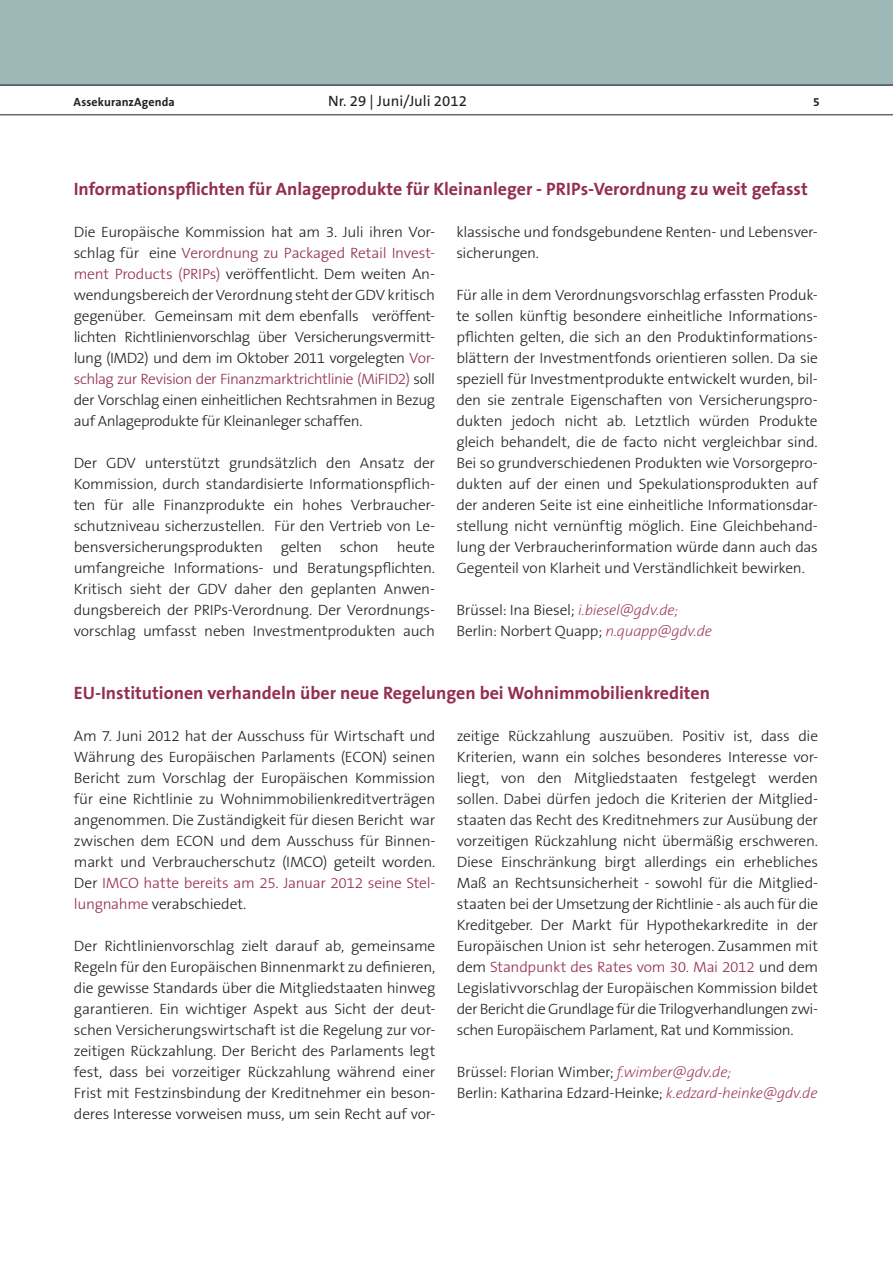
<style>
.page{position:relative;width:893px;height:1263px;background:#fff}
.page>*{position:absolute;margin:0;border:0;box-sizing:border-box;transform-origin:0 0}
.t1{font:700 18px "The Sans B7";color:#942d53}
.t2{font:300 15px/21px "The Sans B3";letter-spacing:-.02em;color:#231f20;text-align:justify}
.t3{font:15px "The Sans B5 Plain";color:#231f20}
.t4{font:700 12px "The Sans B7";letter-spacing:.01em;color:#231f20}
.s1{color:#942d53}
.s2{font-family:"The Sans B2";font-weight:200;font-style:italic;color:#942d53}
</style>
<div class="page">
<div style="left:0;top:0;width:893px;height:85px;background:#9db8b7"></div>
<hr style="left:0;top:85px;width:893px;height:1px;background:#231f20">
<hr style="left:0;top:114px;width:893px;height:1px;background:#231f20">
<p class="t4" style="left:74px;top:95px;width:103px">AssekuranzAgenda</p>
<p class="t3" style="left:328px;top:93px;width:140px">Nr. 29 | Juni/Juli 2012</p>
<p class="t4" style="left:813px;top:95px;width:8px">5</p>
<p class="t1" style="left:74px;top:179px;width:736px">Informationspflichten für Anlageprodukte für Kleinanleger - PRIPs-Verordnung zu weit gefasst</p>
<p class="t2" style="left:74px;top:222px;width:363px">Die Europäische Kommission hat am 3. Juli ihren Vor&shy;schlag für eine <span class="s1">Verordnung zu Packaged Retail Invest&shy;ment Products (PRIPs)</span> veröffentlicht. Dem weiten An&shy;wendungsbereich der Verordnung steht der GDV kritisch gegenüber. Gemeinsam mit dem ebenfalls veröffent&shy;lichten Richtlinienvorschlag über Versicherungsvermitt&shy;lung (IMD2) und dem im Oktober 2011 vorgelegten <span class="s1">Vor&shy;schlag zur Revision der Finanzmarktrichtlinie (MiFID2)</span> soll der Vorschlag einen einheitlichen Rechtsrahmen in Bezug auf Anlageprodukte für Kleinanleger schaffen.</p>
<p class="t2" style="left:74px;top:453px;width:363px">Der GDV unterstützt grundsätzlich den Ansatz der Kommission, durch standardisierte Informationspflich&shy;ten für alle Finanzprodukte ein hohes Verbraucher&shy;schutzniveau sicherzustellen. Für den Vertrieb von Le&shy;bensversicherungsprodukten gelten schon heute umfangreiche Informations- und Beratungspflichten.<br>Kritisch sieht der GDV daher den geplanten Anwen&shy;dungsbereich der PRIPs-Verordnung. Der Verordnungs&shy;vorschlag umfasst neben Investmentprodukten auch</p>
<p class="t2" style="left:456px;top:222px;width:363px">klassische und fondsgebundene Renten- und Lebensver&shy;sicherungen.</p>
<p class="t2" style="left:456px;top:285px;width:363px">Für alle in dem Verordnungsvorschlag erfassten Produk&shy;te sollen künftig besondere einheitliche Informations&shy;pflichten gelten, die sich an den Produktinformations&shy;blättern der Investmentfonds orientieren sollen. Da sie speziell für Investmentprodukte entwickelt wurden, bil&shy;den sie zentrale Eigenschaften von Versicherungspro&shy;dukten jedoch nicht ab. Letztlich würden Produkte gleich behandelt, die de facto nicht vergleichbar sind.<br>Bei so grundverschiedenen Produkten wie Vorsorgepro&shy;dukten auf der einen und Spekulationsprodukten auf der anderen Seite ist eine einheitliche Informationsdar&shy;stellung nicht vernünftig möglich. Eine Gleichbehand&shy;lung der Verbraucherinformation würde dann auch das Gegenteil von Klarheit und Verständlichkeit bewirken.</p>
<p class="t2" style="left:456px;top:600px;width:257px">Brüssel: Ina Biesel; <span class="s2">i.biesel@gdv.de;<br></span>Berlin: Norbert Quapp; <span class="s2">n.quapp@gdv.de</span></p>
<p class="t1" style="left:74px;top:684px;width:638px">EU-Institutionen verhandeln über neue Regelungen bei Wohnimmobilienkrediten</p>
<p class="t2" style="left:74px;top:726px;width:363px">Am 7. Juni 2012 hat der Ausschuss für Wirtschaft und Währung des Europäischen Parlaments (ECON) seinen Bericht zum Vorschlag der Europäischen Kommission für eine Richtlinie zu Wohnimmobilienkreditverträgen angenommen. Die Zuständigkeit für diesen Bericht war zwischen dem ECON und dem Ausschuss für Binnen&shy;markt und Verbraucherschutz (IMCO) geteilt worden.<br>Der <span class="s1">IMCO hatte bereits am 25. Januar 2012 seine Stel&shy;lungnahme</span> verabschiedet.</p>
<p class="t2" style="left:74px;top:936px;width:363px">Der Richtlinienvorschlag zielt darauf ab, gemeinsame Regeln für den Europäischen Binnenmarkt zu definieren, die gewisse Standards über die Mitgliedstaaten hinweg garantieren. Ein wichtiger Aspekt aus Sicht der deut&shy;schen Versicherungswirtschaft ist die Regelung zur vor&shy;zeitigen Rückzahlung. Der Bericht des Parlaments legt fest, dass bei vorzeitiger Rückzahlung während einer Frist mit Festzinsbindung der Kreditnehmer ein beson&shy;deres Interesse vorweisen muss, um sein Recht auf vor-</p>
<p class="t2" style="left:457px;top:726px;width:363px">zeitige Rückzahlung auszuüben. Positiv ist, dass die Kriterien, wann ein solches besonderes Interesse vor&shy;liegt, von den Mitgliedstaaten festgelegt werden sollen. Dabei dürfen jedoch die Kriterien der Mitglied&shy;staaten das Recht des Kreditnehmers zur Ausübung der vorzeitigen Rückzahlung nicht übermäßig erschweren.<br>Diese Einschränkung birgt allerdings ein erhebliches Maß an Rechtsunsicherheit - sowohl für die Mitglied&shy;staaten bei der Umsetzung der Richtlinie - als auch für die Kreditgeber. Der Markt für Hypothekarkredite in der Europäischen Union ist sehr heterogen. Zusammen mit dem <span class="s1">Standpunkt des Rates vom 30. Mai 2012</span> und dem Legislativvorschlag der Europäischen Kommission bildet der Bericht die Grundlage für die Trilogverhandlungen zwi&shy;schen Europäischem Parlament, Rat und Kommission.</p>
<p class="t2" style="left:457px;top:1062px;width:362px">Brüssel: Florian Wimber; <span class="s2">f.wimber@gdv.de;<br></span>Berlin: Katharina Edzard-Heinke; <span class="s2">k.edzard-heinke@gdv.de</span></p>
</div>
